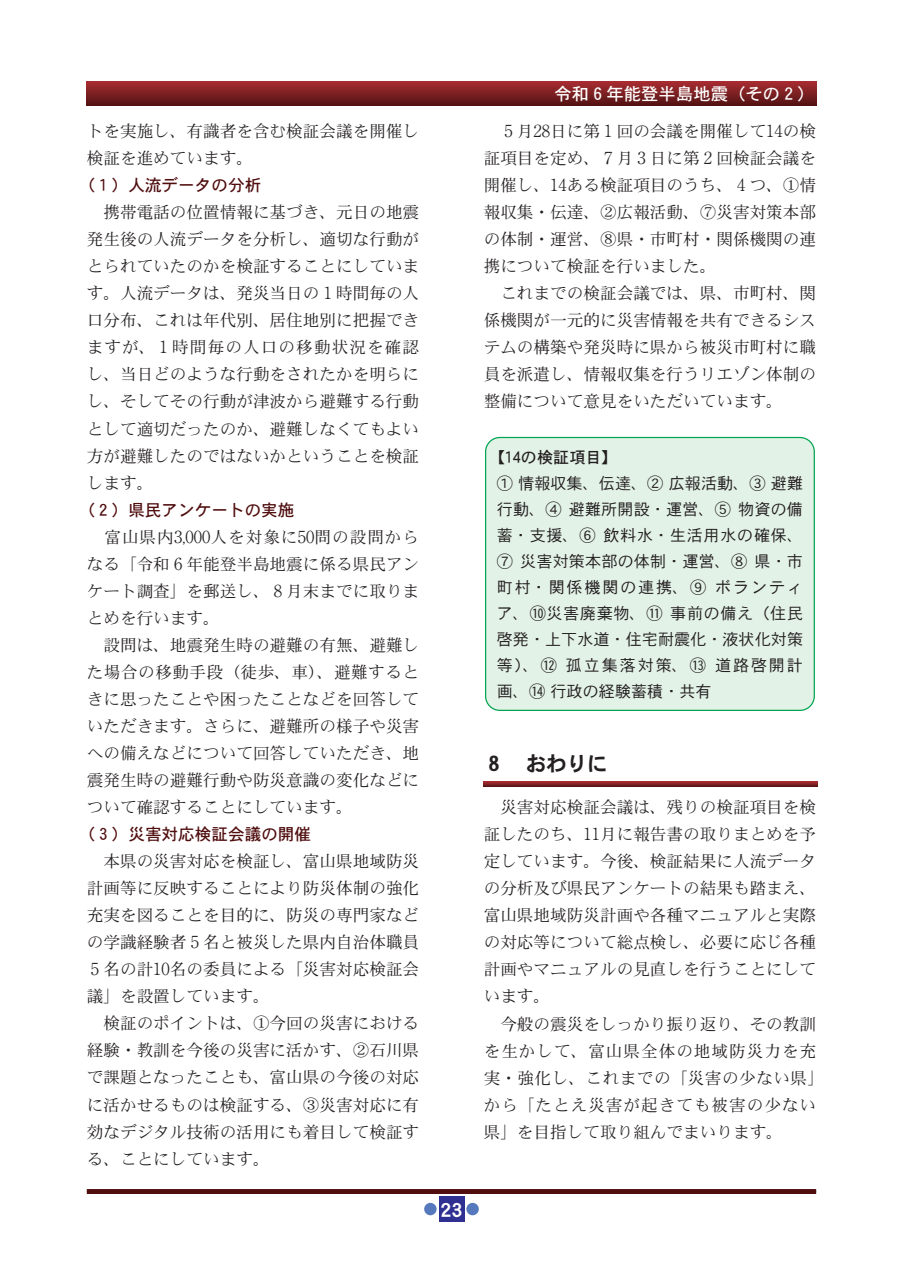
<style>
.page{position:relative;width:903px;height:1275px;background:#fff}
.page>*{position:absolute;margin:0;border:0;box-sizing:border-box;transform-origin:0 0}
.t1{font:21px "DFHS Gothic Std W7";color:#231f20}
.t2{font:21px "DFHS Gothic Std W7";color:#fff}
.t3{font:17.32px "DFHS Gothic Std W5";color:#fff}
.t4{font:16.62px/27.1px "DFHS Mincho Std W3";color:#231f20}
.t5{font:16.62px "DFHS Gothic Std W5";color:#500e0f}
.t6{font:16.1px/26.1px "DFHS Gothic Std W3";letter-spacing:.04em;color:#231f20;text-align:justify}
.t7{font:16.1px "DFHS Gothic Std W5";color:#231f20}
.s1{font-family:"Ryumin Pr 6";font-weight:300}
</style>
<div class="page">
<div style="left:87px;top:82px;width:729px;height:24px;background:linear-gradient(to bottom,#a42d31,#561313)"></div>
<div style="left:486px;top:437px;width:328px;height:273px;background:#e3f2e7;border-radius:14px"></div>
<div style="left:485px;top:437px;width:330px;height:274px;border:1px solid #00a54f;border-radius:14px"></div>
<svg style="left:484px;top:781px;width:333px;height:5px;background:#8a2327"></svg>
<div style="left:439px;top:1196px;width:25px;height:25px;background:#2e3092"></div>
<div style="left:466px;top:1203px;width:13px;height:12px;background:#5679bd;border-radius:50%"></div>
<div style="left:424px;top:1203px;width:13px;height:12px;background:#5679bd;border-radius:50%"></div>
<div style="left:87px;top:1189px;width:729px;height:5px;background:#500e0f"></div>
<p class="t4" style="left:87px;top:117px;width:334px">トを実施し、有識者を含む検証会議を開催し検証を進めています。</p>
<p class="t5" style="left:79px;top:176px;width:184px">（ 1 ）人流データの分析</p>
<p class="t4" style="left:87px;top:198px;width:334px;text-align:justify">　携帯電話の位置情報に基づき、元日の地震発生後の人流データを分析し、適切な行動がとられていたのかを検証することにしています。人流データは、発災当日の <span class="s1">1</span> 時間毎の人口分布、これは年代別、居住地別に把握できますが、 <span class="s1">1</span> 時間毎の人口の移動状況を確認し、当日どのような行動をされたかを明らにし、そしてその行動が津波から避難する行動として適切だったのか、避難しなくてもよい方が避難したのではないかということを検証します。</p>
<p class="t5" style="left:78px;top:501px;width:218px">（ 2 ）県民アンケートの実施</p>
<p class="t4" style="left:87px;top:523px;width:334px">　富山県内<span class="s1">3,000</span>人を対象に<span class="s1">50</span>問の設問からなる「令和 <span class="s1">6</span> 年能登半島地震に係る県民アンケート調査」を郵送し、 <span class="s1">8</span> 月末までに取りまとめを行います。<br>　設問は、地震発生時の避難の有無、避難した場合の移動手段（徒歩、車）、避難するときに思ったことや困ったことなどを回答していただきます。さらに、避難所の様子や災害への備えなどについて回答していただき、地震発生時の避難行動や防災意識の変化などについて確認することにしています。</p>
<p class="t5" style="left:79px;top:825px;width:234px">（ 3 ）災害対応検証会議の開催</p>
<p class="t4" style="left:87px;top:847px;width:334px">　本県の災害対応を検証し、富山県地域防災計画等に反映することにより防災体制の強化充実を図ることを目的に、防災の専門家などの学識経験者 <span class="s1">5</span> 名と被災した県内自治体職員<br><span class="s1">5</span> 名の計<span class="s1">10</span>名の委員による「災害対応検証会議」を設置しています。<br>　検証のポイントは、①今回の災害における経験・教訓を今後の災害に活かす、②石川県で課題となったことも、富山県の今後の対応に活かせるものは検証する、③災害対応に有効なデジタル技術の活用にも着目して検証する、ことにしています。</p>
<p class="t3" style="left:554px;top:84px;width:262px">令和 6 年能登半島地震（その２）</p>
<p class="t4" style="left:484px;top:117px;width:334px;text-indent:21px"><span class="s1">5</span> 月<span class="s1">28</span>日に第 <span class="s1">1</span> 回の会議を開催して<span class="s1">14</span>の検証項目を定め、 <span class="s1">7</span> 月 <span class="s1">3</span> 日に第 <span class="s1">2</span> 回検証会議を開催し、<span class="s1">14</span>ある検証項目のうち、 <span class="s1">4</span> つ、①情報収集・伝達、②広報活動、⑦災害対策本部の体制・運営、⑧県・市町村・関係機関の連携について検証を行いました。<br>　これまでの検証会議では、県、市町村、関係機関が一元的に災害情報を共有できるシステムの構築や発災時に県から被災市町村に職員を派遣し、情報収集を行うリエゾン体制の整備について意見をいただいています。</p>
<p class="t7" style="left:489px;top:448px;width:130px">【14の検証項目】</p>
<p class="t6" style="left:497px;top:469px;width:308px">① 情報収集、伝達、② 広報活動、③ 避難行動、④ 避難所開設・運営、⑤ 物資の備蓄・支援、⑥ 飲料水・生活用水の確保、⑦ 災害対策本部の体制・運営、⑧ 県・市町村・関係機関の連携、⑨ ボランティア、⑩災害廃棄物、⑪ 事前の備え（住民啓発・上下水道・住宅耐震化・液状化対策等）、⑫ 孤立集落対策、⑬ 道路啓開計画、⑭ 行政の経験蓄積・共有</p>
<p class="t1" style="left:489px;top:752px;width:120px">8 　おわりに</p>
<p class="t4" style="left:484px;top:793px;width:342px">　災害対応検証会議は、残りの検証項目を検証したのち、<span class="s1">11</span>月に報告書の取りまとめを予定しています。今後、検証結果に人流データの分析及び県民アンケートの結果も踏まえ、富山県地域防災計画や各種マニュアルと実際の対応等について総点検し、必要に応じ各種計画やマニュアルの見直しを行うことにしています。<br>　今般の震災をしっかり振り返り、その教訓を生かして、富山県全体の地域防災力を充実・強化し、これまでの「災害の少ない県」から「たとえ災害が起きても被害の少ない県」を目指して取り組んでまいります。</p>
<p class="t2" style="left:440px;top:1198px;width:23px">23</p>
</div>
